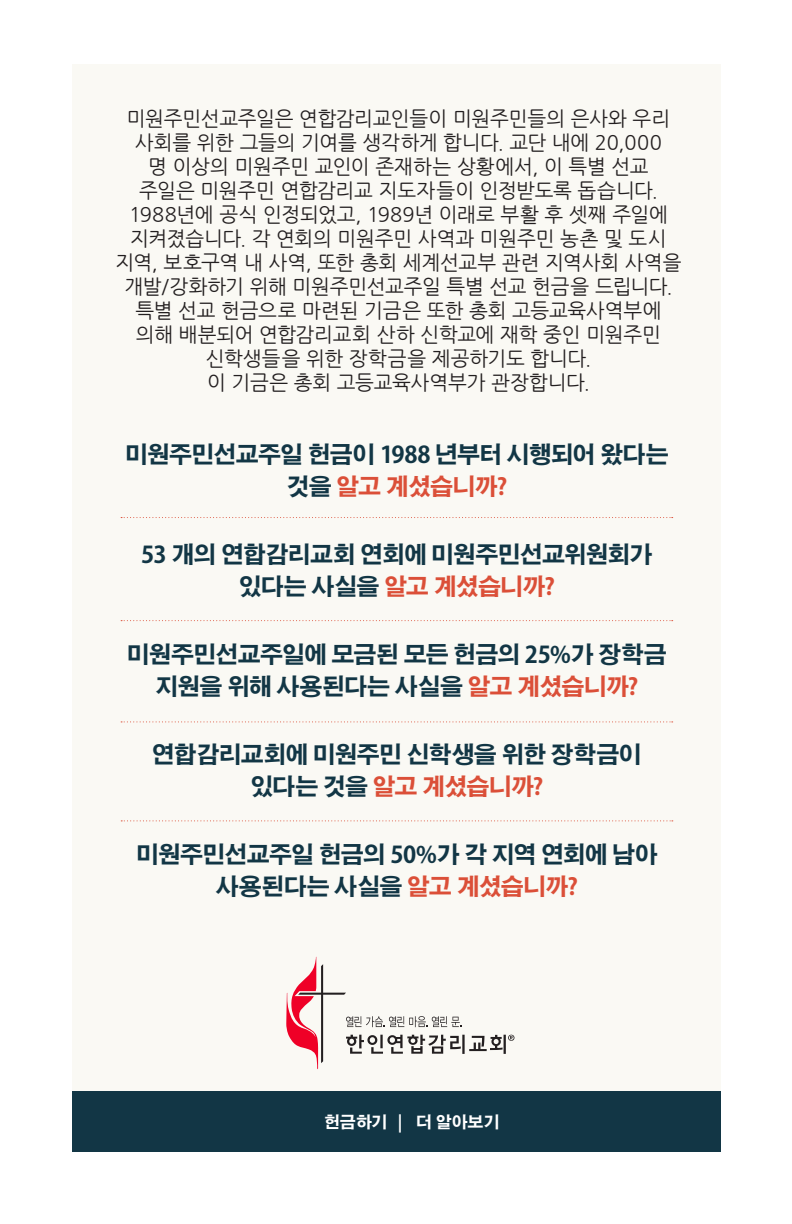
<style>
.page{position:relative;width:792px;height:1224px;background:#fff}
.page>*{position:absolute;margin:0;border:0;box-sizing:border-box;transform-origin:0 0}
.t1{font:700 23px/32px "Adobe Gothic Std";letter-spacing:-.035em;color:#123645;text-align:center}
.t2{font:20px/24px "Nanum Gothic";letter-spacing:-.01em;color:#231f20;text-align:center}
.t3{font:700 16px "Adobe Gothic Std";color:#fff}
.s1{color:#db4f38}
</style>
<div class="page">
<div style="left:72px;top:64px;width:649px;height:1058px;background:#faf9f4"></div>
<div style="left:72px;top:1092px;width:649px;height:60px;background:#123645"></div>
<svg style="left:121px;top:820px;width:552px;height:1px"></svg>
<svg style="left:121px;top:517px;width:552px;height:1px"></svg>
<svg style="left:121px;top:620px;width:552px;height:1px"></svg>
<svg style="left:121px;top:721px;width:552px;height:1px"></svg>
<svg style="left:286px;top:956px;width:228px;height:113px"></svg>
<p class="t2" style="left:115px;top:107px;width:567px">미원주민선교주일은 연합감리교인들이 미원주민들의 은사와 우리 사회를 위한 그들의 기여를 생각하게 합니다. 교단 내에 20,000<br>명 이상의 미원주민 교인이 존재하는 상황에서, 이 특별 선교<br>주일은 미원주민 연합감리교 지도자들이 인정받도록 돕습니다.<br>1988년에 공식 인정되었고, 1989년 이래로 부활 후 셋째 주일에 지켜졌습니다. 각 연회의 미원주민 사역과 미원주민 농촌 및 도시 지역, 보호구역 내 사역, 또한 총회 세계선교부 관련 지역사회 사역을 개발/강화하기 위해 미원주민선교주일 특별 선교 헌금을 드립니다. 특별 선교 헌금으로 마련된 기금은 또한 총회 고등교육사역부에 의해 배분되어 연합감리교회 산하 신학교에 재학 중인 미원주민 신학생들을 위한 장학금을 제공하기도 합니다.</p>
<p class="t2" style="left:207px;top:371px;width:384px">이 기금은 총회 고등교육사역부가 관장합니다.</p>
<p class="t1" style="left:125px;top:439px;width:545px">미원주민선교주일 헌금이 1988 년부터 시행되어 왔다는 것을 <span class="s1">알고 계셨습니까?</span></p>
<p class="t1" style="left:141px;top:539px;width:513px">53 개의 연합감리교회 연회에 미원주민선교위원회가 있다는 사실을 <span class="s1">알고 계셨습니까?</span></p>
<p class="t1" style="left:127px;top:639px;width:541px">미원주민선교주일에 모금된 모든 헌금의 25%가 장학금 지원을 위해 사용된다는 사실을 <span class="s1">알고 계셨습니까?</span></p>
<p class="t1" style="left:152px;top:739px;width:492px">연합감리교회에 미원주민 신학생을 위한 장학금이 있다는 것을 <span class="s1">알고 계셨습니까?</span></p>
<p class="t1" style="left:136px;top:839px;width:523px">미원주민선교주일 헌금의 50%가 각 지역 연회에 남아 사용된다는 사실을 <span class="s1">알고 계셨습니까?</span></p>
<p class="t3" style="left:324px;top:1113px;width:177px">헌금하기 | 더 알아보기</p>
</div>
